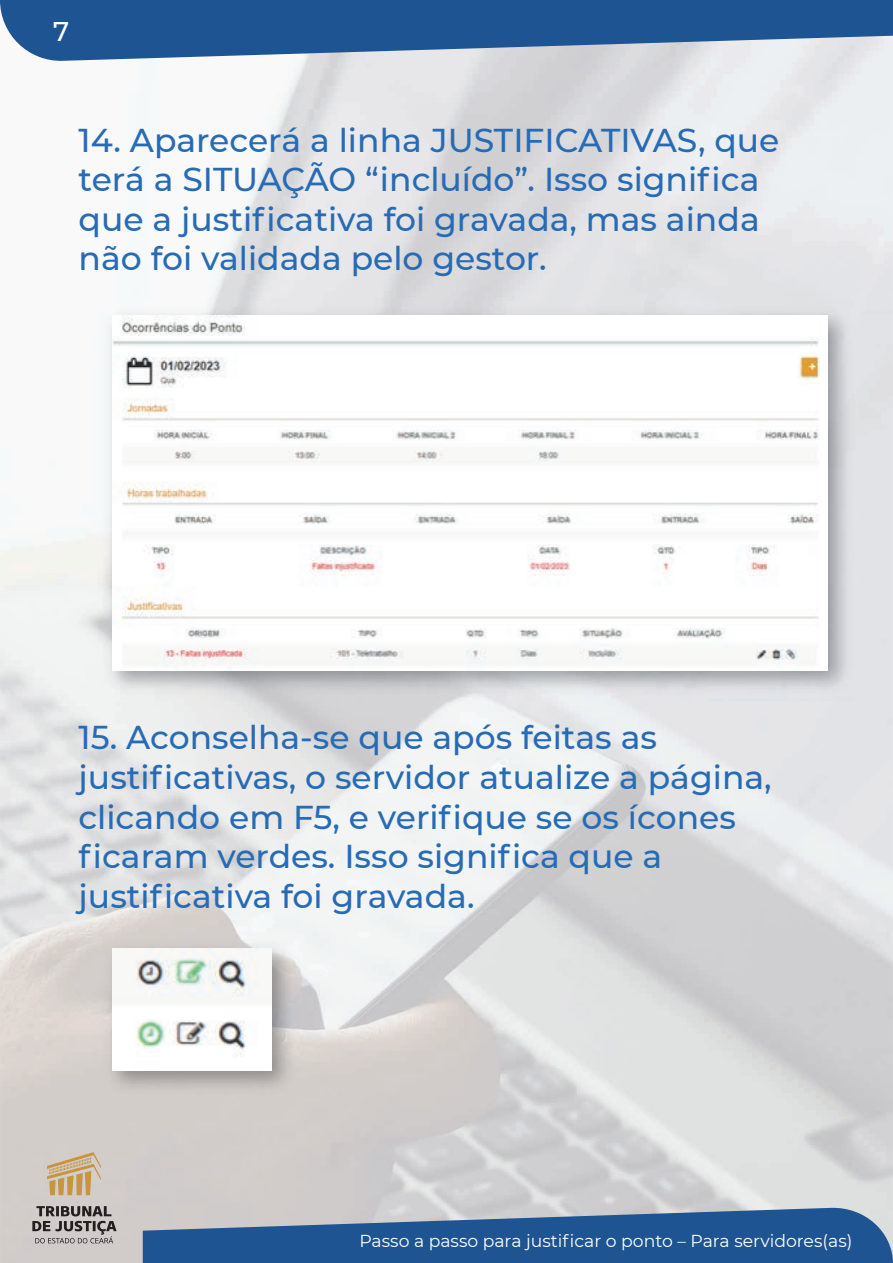
<style>
.page{position:relative;width:893px;height:1263px;background:#fff}
.page>*{position:absolute;margin:0;border:0;box-sizing:border-box;transform-origin:0 0}
.t1{font:500 33px/39.6px "Montserrat";color:#276bb5}
.t2{font:500 27px "Montserrat";color:#fff}
.t3{font:17.25px "Montserrat";color:#fff}
</style>
<div class="page">
<svg style="left:47px;top:1152px;width:54px;height:43px;background:#cdb58f"></svg>
<svg style="left:32px;top:1206px;width:85px;height:37px;background:#9a9594"></svg>
<svg style="left:143px;top:1207px;width:750px;height:56px;background:#446e9e"></svg>
<svg style="left:0;top:0;width:893px;height:62px;background:#4a74a4"></svg>
<img style="left:112px;top:316px;width:715px;height:354px">
<img style="left:98px;top:935px;width:205px;height:166px">
<img style="left:112px;top:949px;width:160px;height:121px">
<p class="t2" style="left:53px;top:13px;width:18px">7</p>
<p class="t1" style="left:79px;top:119px;width:702px">14. Aparecerá a linha JUSTIFICATIVAS, que terá a SITUAÇÃO “incluído”. Isso significa que a justificativa foi gravada, mas ainda não foi validada pelo gestor.</p>
<p class="t1" style="left:79px;top:716px;width:695px">15. Aconselha-se que após feitas as justificativas, o servidor atualize a página, clicando em F5, e verifique se os ícones ficaram verdes. Isso significa que a justificativa foi gravada.</p>
<p class="t3" style="left:359px;top:1229px;width:494px">Passo a passo para justificar o ponto – Para servidores(as)</p>
</div>
